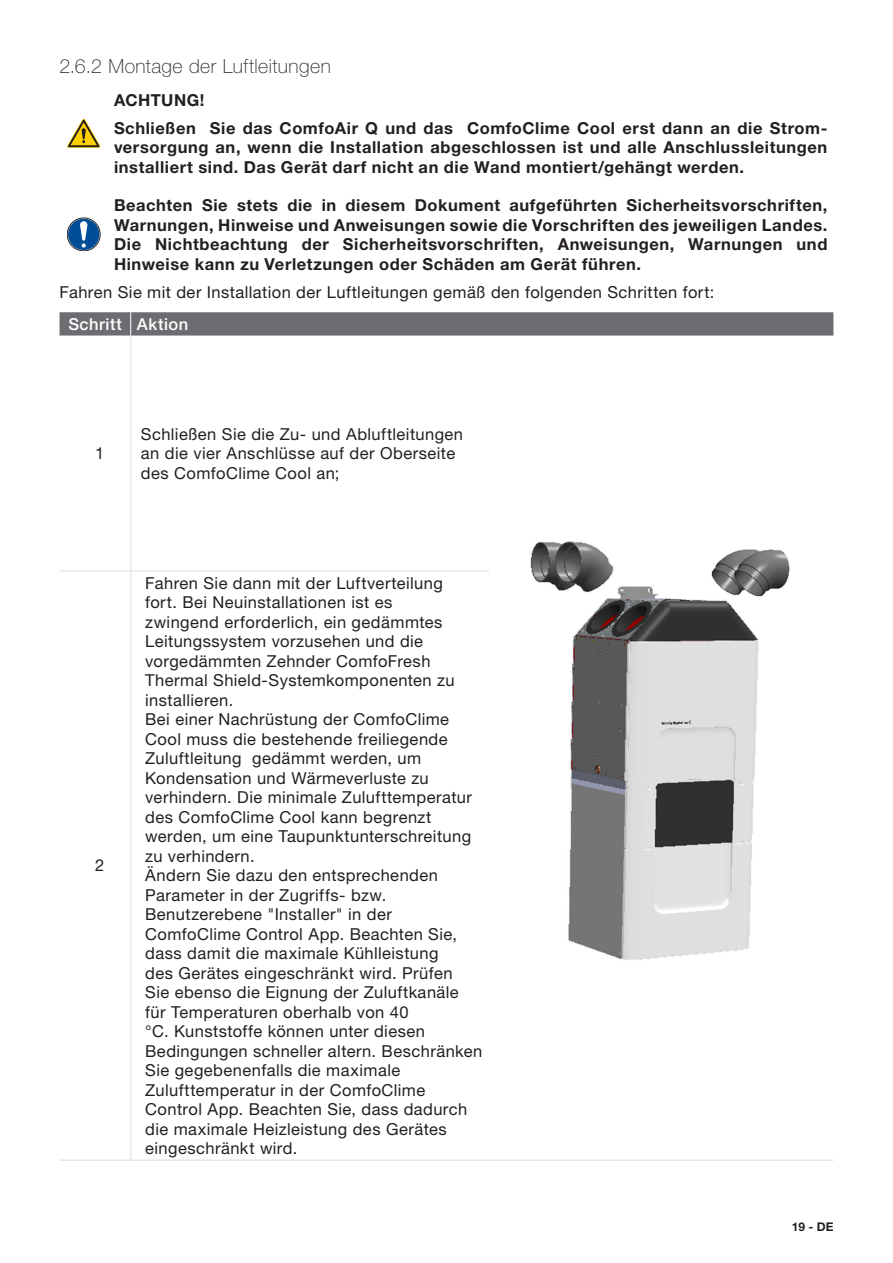
<style>
.page{position:relative;width:893px;height:1263px;background:#fff}
.page>*{position:absolute;margin:0;border:0;box-sizing:border-box;transform-origin:0 0}
.t1{font:100 19.5px "Helvetica Neue LT Pro";letter-spacing:.025em;color:#231f20}
.t2{font:16.5px/19.5px "Helvetica Neue LT Pro";letter-spacing:.025em;color:#231f20}
.t3{font:700 16.5px/19.5px "Helvetica Neue LT Pro";letter-spacing:.035em;color:#231f20}
.t4{font:500 16.5px "Helvetica Neue LT Pro";letter-spacing:.03em;color:#fff}
.t5{font:700 12px "Helvetica Neue LT Pro";color:#231f20}
</style>
<div class="page">
<svg style="left:67px;top:119px;width:33px;height:29px"></svg>
<svg style="left:67px;top:218px;width:33px;height:33px"></svg>
<div style="left:67px;top:218px;width:33px;height:33px;border:1px solid #231f20;border-radius:50%"></div>
<div style="left:68px;top:219px;width:31px;height:31px;background:#004c97;border-radius:50%"></div>
<svg style="left:80px;top:221px;width:7px;height:27px"></svg>
<svg style="left:60px;top:312px;width:773px;height:24px;background:#707174"></svg>
<hr style="left:130px;top:336px;width:1px;height:234px;background:#e6e7e9">
<hr style="left:60px;top:570px;width:71px;height:2px;background:#e6e7e9">
<hr style="left:131px;top:570px;width:358px;height:2px;background:#e6e7e9">
<hr style="left:130px;top:572px;width:1px;height:587px;background:#e6e7e9">
<hr style="left:60px;top:1159px;width:71px;height:2px;background:#e6e7e9">
<hr style="left:131px;top:1159px;width:358px;height:2px;background:#e6e7e9">
<hr style="left:489px;top:1159px;width:344px;height:2px;background:#e6e7e9">
<img style="left:530px;top:541px;width:260px;height:419px">
<p class="t1" style="left:60px;top:55px;width:273px">2.6.2 Montage der Luftleitungen</p>
<p class="t3" style="left:114px;top:85px;width:715px;line-height:28px">ACHTUNG!<br>Schließen Sie das ComfoAir Q und das ComfoClime Cool erst dann an die Strom-</p>
<p class="t3" style="left:114px;top:137px;width:715px">versorgung an, wenn die Installation abgeschlossen ist und alle Anschlussleitungen installiert sind. Das Gerät darf nicht an die Wand montiert/gehängt werden.</p>
<p class="t3" style="left:114px;top:195px;width:715px;text-align:justify">Beachten Sie stets die in diesem Dokument aufgeführten Sicherheitsvorschriften, Warnungen, Hinweise und Anweisungen sowie die Vorschriften des jeweiligen Landes.<br>Die Nichtbeachtung der Sicherheitsvorschriften, Anweisungen, Warnungen und Hinweise kann zu Verletzungen oder Schäden am Gerät führen.</p>
<p class="t2" style="left:60px;top:282px;width:656px">Fahren Sie mit der Installation der Luftleitungen gemäß den folgenden Schritten fort:</p>
<p class="t4" style="left:68px;top:314px;width:121px">Schritt Aktion</p>
<p class="t2" style="left:95px;top:443px;width:11px">1</p>
<p class="t2" style="left:141px;top:424px;width:324px">Schließen Sie die Zu- und Abluftleitungen an die vier Anschlüsse auf der Oberseite des ComfoClime Cool an;</p>
<p class="t2" style="left:95px;top:855px;width:11px">2</p>
<p class="t2" style="left:145px;top:573px;width:339px">Fahren Sie dann mit der Luftverteilung<br>fort. Bei Neuinstallationen ist es<br>zwingend erforderlich, ein gedämmtes Leitungssystem vorzusehen und die vorgedämmten Zehnder ComfoFresh Thermal Shield-Systemkomponenten zu installieren.<br>Bei einer Nachrüstung der ComfoClime Cool muss die bestehende freiliegende Zuluftleitung gedämmt werden, um Kondensation und Wärmeverluste zu verhindern. Die minimale Zulufttemperatur des ComfoClime Cool kann begrenzt werden, um eine Taupunktunterschreitung zu verhindern.<br>Ändern Sie dazu den entsprechenden Parameter in der Zugriffs- bzw.<br>Benutzerebene "Installer" in der ComfoClime Control App. Beachten Sie, dass damit die maximale Kühlleistung<br>des Gerätes eingeschränkt wird. Prüfen<br>Sie ebenso die Eignung der Zuluftkanäle für Temperaturen oberhalb von 40<br>°C. Kunststoffe können unter diesen Bedingungen schneller altern. Beschränken Sie gegebenenfalls die maximale Zulufttemperatur in der ComfoClime Control App. Beachten Sie, dass dadurch die maximale Heizleistung des Gerätes eingeschränkt wird.</p>
<p class="t5" style="left:792px;top:1219px;width:43px">19 - DE</p>
</div>
